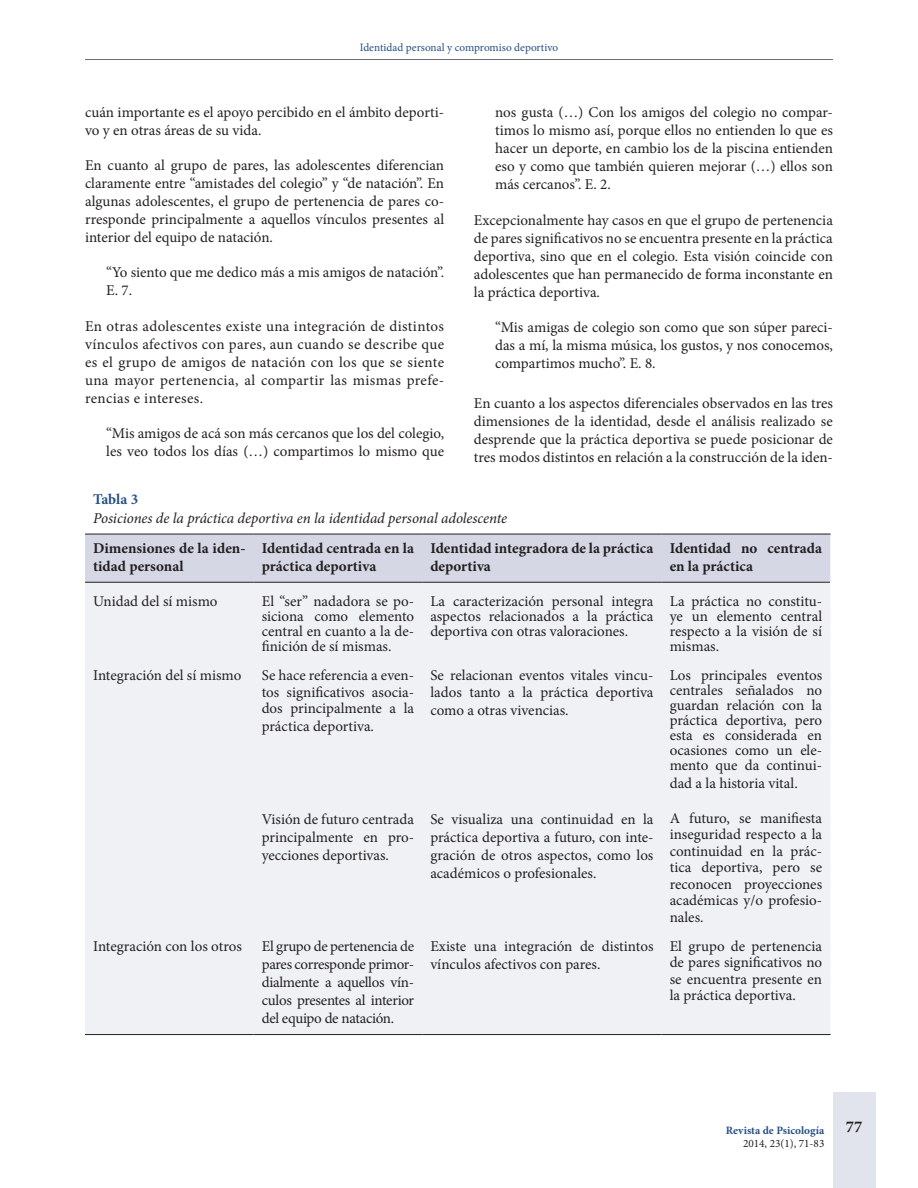
<style>
.page{position:relative;width:918px;height:1188px;background:#fff}
.page>*{position:absolute;margin:0;border:0;box-sizing:border-box;transform-origin:0 0}
.t1{font:700 16.5px "Minion Pro";color:#231f20}
.TEXTO{font:15px/18px "Minion Pro";color:#231f20;text-align:justify}
.CITAR{font:15px/18px "Minion Pro";color:#231f20}
.TEXTO-2{font:700 15px/18px "Minion Pro";color:#231f20}
.PIE_DE_PAGINA{font:15px/18px "Minion Pro";color:#231f20}
.texto_real_tabla{font:italic 15px "Minion Pro";letter-spacing:-.005em;color:#231f20}
.titulo_tabla_real{font:700 15px "Minion Pro";letter-spacing:-.005em;color:#255085}
.t2{font:11.25px "Minion Pro";color:#255085}
.t3{font:700 11.25px "Minion Pro";letter-spacing:.005em;color:#255085}
.t4{font:11.25px "Minion Pro";color:#231f20}
</style>
<div class="page">
<div style="left:833px;top:1092px;width:42px;height:96px;background:#e2e4ed"></div>
<hr style="left:85px;top:59px;width:748px;height:1px;background:#6c6d70">
<div style="left:85px;top:535px;width:745px;height:47px;background:#d5d7e5"></div>
<div style="left:85px;top:583px;width:745px;height:451px;background:#eff1f5"></div>
<hr style="left:85px;top:534px;width:169px;height:1px;background:#231f20">
<hr style="left:254px;top:534px;width:168px;height:1px;background:#231f20">
<hr style="left:422px;top:534px;width:240px;height:1px;background:#231f20">
<hr style="left:662px;top:534px;width:169px;height:1px;background:#231f20">
<hr style="left:85px;top:582px;width:169px;height:1px;background:#231f20">
<hr style="left:254px;top:582px;width:168px;height:1px;background:#231f20">
<hr style="left:422px;top:582px;width:240px;height:1px;background:#231f20">
<hr style="left:662px;top:582px;width:168px;height:1px;background:#231f20">
<hr style="left:85px;top:1034px;width:169px;height:1px;background:#231f20">
<hr style="left:254px;top:1034px;width:168px;height:1px;background:#231f20">
<hr style="left:422px;top:1034px;width:240px;height:1px;background:#231f20">
<hr style="left:662px;top:1034px;width:169px;height:1px;background:#231f20">
<p class="t2" style="left:360px;top:40px;width:200px">Identidad personal y compromiso deportivo</p>
<p class="PIE_DE_PAGINA" style="left:85px;top:103px;width:361px">cuán importante es el apoyo percibido en el ámbito deporti&shy;vo y en otras áreas de su vida.</p>
<p class="TEXTO" style="left:85px;top:156px;width:361px">En cuanto al grupo de pares, las adolescentes diferencian claramente entre “amistades del colegio” y “de natación”. En algunas adolescentes, el grupo de pertenencia de pares co&shy;rresponde principalmente a aquellos vínculos presentes al interior del equipo de natación.</p>
<p class="CITAR" style="left:106px;top:264px;width:339px">“Yo siento que me dedico más a mis amigos de natación”.<br>E. 7.</p>
<p class="TEXTO" style="left:85px;top:318px;width:361px">En otras adolescentes existe una integración de distintos vínculos afectivos con pares, aun cuando se describe que es el grupo de amigos de natación con los que se siente una mayor pertenencia, al compartir las mismas prefe&shy;rencias e intereses.</p>
<p class="CITAR" style="left:106px;top:425px;width:339px">“Mis amigos de acá son más cercanos que los del colegio, les veo todos los días (…) compartimos lo mismo que</p>
<p class="CITAR" style="left:495px;top:103px;width:339px;text-align:justify">nos gusta (…) Con los amigos del colegio no compar&shy;timos lo mismo así, porque ellos no entienden lo que es hacer un deporte, en cambio los de la piscina entienden eso y como que también quieren mejorar (…) ellos son más cercanos”. E. 2.</p>
<p class="TEXTO" style="left:474px;top:211px;width:361px">Excepcionalmente hay casos en que el grupo de pertenencia de pares significativos no se encuentra presente en la práctica deportiva, sino que en el colegio. Esta visión coincide con adolescentes que han permanecido de forma inconstante en la práctica deportiva.</p>
<p class="CITAR" style="left:495px;top:318px;width:339px;text-align:justify">“Mis amigas de colegio son como que son súper pareci&shy;das a mí, la misma música, los gustos, y nos conocemos, compartimos mucho”. E. 8.</p>
<p class="TEXTO" style="left:474px;top:394px;width:361px">En cuanto a los aspectos diferenciales observados en las tres dimensiones de la identidad, desde el análisis realizado se desprende que la práctica deportiva se puede posicionar de tres modos distintos en relación a la construcción de la iden-</p>
<p class="titulo_tabla_real" style="left:93px;top:489px;width:47px">Tabla 3</p>
<p class="texto_real_tabla" style="left:93px;top:508px;width:416px">Posiciones de la práctica deportiva en la identidad personal adolescente</p>
<p class="TEXTO-2" style="left:93px;top:539px;width:154px">Dimensiones de la iden&shy;tidad personal</p>
<p class="TEXTO-2" style="left:262px;top:539px;width:154px">Identidad centrada en la práctica deportiva</p>
<p class="TEXTO-2" style="left:430px;top:539px;width:225px">Identidad integradora de la práctica deportiva</p>
<p class="TEXTO-2" style="left:670px;top:539px;width:154px">Identidad no centrada en la práctica</p>
<p class="TEXTO" style="left:93px;top:592px;width:126px">Unidad del sí mismo</p>
<p class="TEXTO" style="left:262px;top:594px;width:154px;line-height:15px">El “ser” nadadora se po&shy;siciona como elemento central en cuanto a la de&shy;finición de sí mismas.</p>
<p class="TEXTO" style="left:430px;top:594px;width:225px;line-height:15px">La caracterización personal integra aspectos relacionados a la práctica deportiva con otras valoraciones.</p>
<p class="TEXTO" style="left:670px;top:594px;width:154px;line-height:15px">La práctica no constitu&shy;ye un elemento central respecto a la visión de sí mismas.</p>
<p class="TEXTO" style="left:93px;top:667px;width:150px">Integración del sí mismo</p>
<p class="TEXTO" style="left:262px;top:667px;width:154px;line-height:16.5px">Se hace referencia a even&shy;tos significativos asocia&shy;dos principalmente a la</p>
<p class="TEXTO" style="left:262px;top:718px;width:114px">práctica deportiva.</p>
<p class="TEXTO" style="left:430px;top:667px;width:225px;line-height:16.5px">Se relacionan eventos vitales vincu&shy;lados tanto a la práctica deportiva</p>
<p class="TEXTO" style="left:430px;top:701px;width:140px">como a otras vivencias.</p>
<p class="TEXTO" style="left:670px;top:668px;width:154px;line-height:15px">Los principales eventos centrales señalados no guardan relación con la práctica deportiva, pero esta es considerada en ocasiones como un ele&shy;mento que da continui-</p>
<p class="TEXTO" style="left:670px;top:775px;width:130px">dad a la historia vital.</p>
<p class="TEXTO" style="left:670px;top:810px;width:154px;line-height:16.5px">A futuro, se manifiesta inseguridad respecto a la continuidad en la prác&shy;tica deportiva, pero se reconocen proyecciones académicas y/o profesio&shy;nales.</p>
<p class="TEXTO" style="left:262px;top:810px;width:154px">Visión de futuro centrada principalmente en pro&shy;yecciones deportivas.</p>
<p class="TEXTO" style="left:430px;top:810px;width:225px">Se visualiza una continuidad en la práctica deportiva a futuro, con inte&shy;gración de otros aspectos, como los académicos o profesionales.</p>
<p class="TEXTO" style="left:93px;top:937px;width:150px">Integración con los otros</p>
<p class="TEXTO" style="left:262px;top:937px;width:154px">El grupo de pertenencia de pares corresponde primor&shy;dialmente a aquellos vín&shy;culos presentes al interior del equipo de natación.</p>
<p class="TEXTO" style="left:430px;top:937px;width:225px">Existe una integración de distintos vínculos afectivos con pares.</p>
<p class="TEXTO" style="left:670px;top:938px;width:154px;line-height:16.5px">El grupo de pertenencia de pares significativos no se encuentra presente en la práctica deportiva.</p>
<p class="t3" style="left:726px;top:1122px;width:100px">Revista de Psicología</p>
<p class="t1" style="left:846px;top:1115px;width:18px">77</p>
<p class="t4" style="left:743px;top:1136px;width:83px">2014, 23(1), 71-83</p>
</div>
